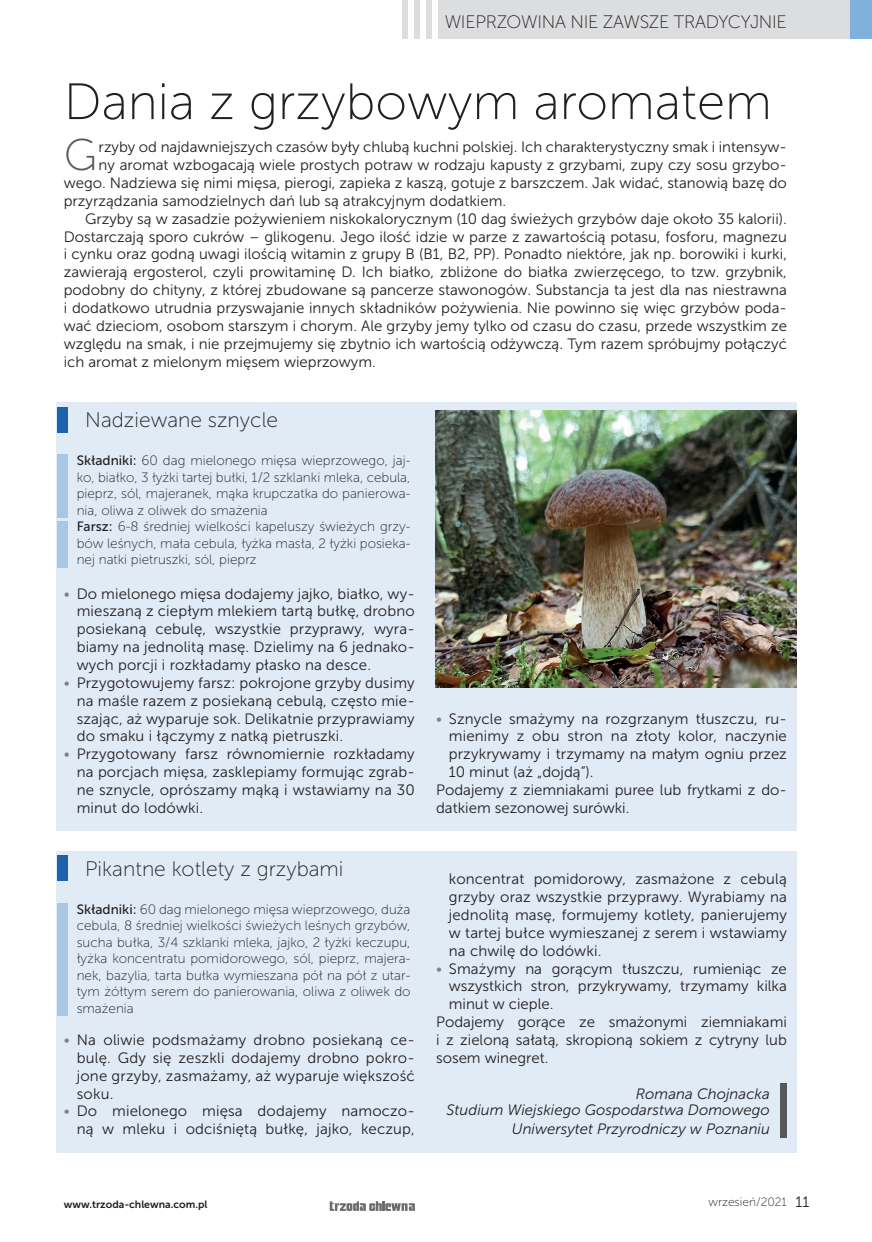
<style>
.page{position:relative;width:872px;height:1242px;background:#fff}
.page>*{position:absolute;margin:0;border:0;box-sizing:border-box;transform-origin:0 0}
.Tytul_1_copy{font:51px "Museo Sans 100";color:#231f20}
.Inicjal_3_wiersze_60{font:44.25px "Museo Sans 100";color:#57585a}
.Srodtytul_new{font:21px "Museo Sans 100";color:#231f20}
.t1{font:18px "Museo Sans 100";letter-spacing:-.015em;color:#231f20}
.Normal_copy{font:15px/17.9px "Museo Sans 300";letter-spacing:.01em;color:#231f20;text-align:justify}
.Inicjal_3_wiersze_60-2{font:15px "Museo Sans 300";color:#231f20}
.Koniec_tekstu_italic{font:italic 15px/16.5px "Museo Sans 300";color:#231f20;text-align:right}
.t2{font:13.5px/16.5px "Museo Sans 100";color:#231f20;text-align:justify}
.t3{font:12px "Museo Sans 100";color:#231f20}
.t4{font:10.5px "Museo Sans 700";color:#231f20}
.s1{font-family:"Museo Sans 500"}
.s2{color:#808285}
.s3{font-family:"Museo Sans 300";font-size:15px}
</style>
<div class="page">
<svg style="left:330px;top:1201px;width:85px;height:10px"></svg>
<div style="left:402px;top:0;width:470px;height:38px;background:#dcdddf"></div>
<div style="left:850px;top:0;width:22px;height:38px;background:#80b1db"></div>
<div style="left:408px;top:0;width:6px;height:38px;background:#fff"></div>
<div style="left:420px;top:0;width:6px;height:38px;background:#fff"></div>
<div style="left:432px;top:0;width:6px;height:38px;background:#fff"></div>
<div style="left:57px;top:402px;width:739px;height:428px;background:#e0ebf6"></div>
<div style="left:57px;top:851px;width:739px;height:301px;background:#e0ebf6"></div>
<div style="left:58px;top:455px;width:10px;height:63px;background:#a8c7e5"></div>
<div style="left:58px;top:521px;width:10px;height:46px;background:#a8c7e5"></div>
<div style="left:58px;top:903px;width:10px;height:113px;background:#a8c7e5"></div>
<div style="left:780px;top:1083px;width:7px;height:35px;background:#57585a"></div>
<div style="left:780px;top:1118px;width:7px;height:20px;background:#57585a"></div>
<div style="left:58px;top:407px;width:10px;height:25px;background:#1c61ab"></div>
<div style="left:58px;top:855px;width:10px;height:26px;background:#1c61ab"></div>
<img style="left:436px;top:411px;width:360px;height:277px">
<p class="t1" style="left:445px;top:12px;width:344px">WIEPRZOWINA NIE ZAWSZE TRADYCYJNIE</p>
<p class="Tytul_1_copy" style="left:64px;top:74px;width:709px">Dania z grzybowym aromatem</p>
<p class="Inicjal_3_wiersze_60" style="left:64px;top:131px;width:35px">G</p>
<p class="Inicjal_3_wiersze_60-2" style="left:99px;top:139px;width:689px">rzyby od najdawniejszych czasów były chlubą kuchni polskiej. Ich charakterystyczny smak i intensyw-</p>
<p class="Inicjal_3_wiersze_60-2" style="left:99px;top:157px;width:689px">ny aromat wzbogacają wiele prostych potraw w rodzaju kapusty z grzybami, zupy czy sosu grzybo-</p>
<p class="Inicjal_3_wiersze_60-2" style="left:64px;top:175px;width:724px">wego. Nadziewa się nimi mięsa, pierogi, zapieka z kaszą, gotuje z barszczem. Jak widać, stanowią bazę do</p>
<p class="Inicjal_3_wiersze_60-2" style="left:64px;top:192px;width:444px">przyrządzania samodzielnych dań lub są atrakcyjnym dodatkiem.</p>
<p class="Normal_copy" style="left:64px;top:210px;width:724px;text-indent:21px">Grzyby są w zasadzie pożywieniem niskokalorycznym (10 dag świeżych grzybów daje około 35 kalorii).<br>Dostarczają sporo cukrów – glikogenu. Jego ilość idzie w parze z zawartością potasu, fosforu, magnezu i cynku oraz godną uwagi ilością witamin z grupy B (B1, B2, PP). Ponadto niektóre, jak np. borowiki i kurki, zawierają ergosterol, czyli prowitaminę D. Ich białko, zbliżone do białka zwierzęcego, to tzw. grzybnik, podobny do chityny, z której zbudowane są pancerze stawonogów. Substancja ta jest dla nas niestrawna i dodatkowo utrudnia przyswajanie innych składników pożywienia. Nie powinno się więc grzybów poda&shy;wać dzieciom, osobom starszym i chorym. Ale grzyby jemy tylko od czasu do czasu, przede wszystkim ze względu na smak, i nie przejmujemy się zbytnio ich wartością odżywczą. Tym razem spróbujmy połączyć ich aromat z mielonym mięsem wieprzowym.</p>
<p class="Srodtytul_new" style="left:85px;top:408px;width:194px">Nadziewane sznycle</p>
<p class="t2" style="left:77px;top:452px;width:335px"><span class="s1">Składniki:</span> 60 dag mielonego mięsa wieprzowego, jaj&shy;ko, białko, 3 łyżki tartej bułki, 1/2 szklanki mleka, cebula, pieprz, sól, majeranek, mąka krupczatka do panierowa&shy;nia, oliwa z oliwek do smażenia</p>
<p class="t2" style="left:77px;top:518px;width:335px"><span class="s1">Farsz:</span> 6-8 średniej wielkości kapeluszy świeżych grzy&shy;bów leśnych, mała cebula, łyżka masła, 2 łyżki posieka&shy;nej natki pietruszki, sól, pieprz</p>
<p class="Normal_copy" style="left:77px;top:584px;width:339px;text-indent:-13px"><span class="s2">•</span> Do mielonego mięsa dodajemy jajko, białko, wy&shy;mieszaną z ciepłym mlekiem tartą bułkę, drobno posiekaną cebulę, wszystkie przyprawy, wyra&shy;biamy na jednolitą masę. Dzielimy na 6 jednako&shy;wych porcji i rozkładamy płasko na desce.</p>
<p class="Normal_copy" style="left:77px;top:674px;width:339px;text-indent:-13px"><span class="s2">•</span> Przygotowujemy farsz: pokrojone grzyby dusimy na maśle razem z posiekaną cebulą, często mie&shy;szając, aż wyparuje sok. Delikatnie przyprawiamy do smaku i łączymy z natką pietruszki.</p>
<p class="Normal_copy" style="left:77px;top:745px;width:339px;text-indent:-13px"><span class="s2">•</span> Przygotowany farsz równomiernie rozkładamy na porcjach mięsa, zasklepiamy formując zgrab&shy;ne sznycle, oprószamy mąką i wstawiamy na 30 minut do lodówki.</p>
<p class="Srodtytul_new" style="left:85px;top:857px;width:260px">Pikantne kotlety z grzybami</p>
<p class="t2" style="left:77px;top:901px;width:335px"><span class="s1">Składniki:</span> 60 dag mielonego mięsa wieprzowego, duża cebula, 8 średniej wielkości świeżych leśnych grzybów, sucha bułka, 3/4 szklanki mleka, jajko, 2 łyżki keczupu, łyżka koncentratu pomidorowego, sól, pieprz, majera&shy;nek, bazylia, tarta bułka wymieszana pół na pół z utar&shy;tym żółtym serem do panierowania, oliwa z oliwek do smażenia</p>
<p class="Normal_copy" style="left:77px;top:1031px;width:339px;text-indent:-13px"><span class="s2">•</span> Na oliwie podsmażamy drobno posiekaną ce&shy;bulę. Gdy się zeszkli dodajemy drobno pokro&shy;jone grzyby, zasmażamy, aż wyparuje większość soku.</p>
<p class="Normal_copy" style="left:64px;top:1102px;width:352px;text-align:right"><span class="s2">•</span> Do mielonego mięsa dodajemy namoczo&shy;ną w mleku i odciśniętą bułkę, jajko, keczup,</p>
<p class="Normal_copy" style="left:449px;top:709px;width:339px;text-indent:-13px"><span class="s2">•</span> Sznycle smażymy na rozgrzanym tłuszczu, ru&shy;mienimy z obu stron na złoty kolor, naczynie przykrywamy i trzymamy na małym ogniu przez 10 minut (aż „dojdą”).</p>
<p class="Normal_copy" style="left:436px;top:781px;width:352px">Podajemy z ziemniakami puree lub frytkami z do&shy;datkiem sezonowej surówki.</p>
<p class="Normal_copy" style="left:449px;top:870px;width:339px">koncentrat pomidorowy, zasmażone z cebulą grzyby oraz wszystkie przyprawy. Wyrabiamy na jednolitą masę, formujemy kotlety, panierujemy w tartej bułce wymieszanej z serem i wstawiamy na chwilę do lodówki.</p>
<p class="Normal_copy" style="left:449px;top:959px;width:339px;text-indent:-13px"><span class="s2">•</span> Smażymy na gorącym tłuszczu, rumieniąc ze wszystkich stron, przykrywamy, trzymamy kilka minut w cieple.</p>
<p class="Normal_copy" style="left:436px;top:1013px;width:352px">Podajemy gorące ze smażonymi ziemniakami i z zieloną sałatą, skropioną sokiem z cytryny lub sosem winegret.</p>
<p class="Koniec_tekstu_italic" style="left:446px;top:1085px;width:325px">Romana Chojnacka<br>Studium Wiejskiego Gospodarstwa Domowego</p>
<p class="Koniec_tekstu_italic" style="left:512px;top:1121px;width:259px">Uniwersytet Przyrodniczy w Poznaniu</p>
<p class="t4" style="left:64px;top:1198px;width:145px">www.trzoda-chlewna.com.pl</p>
<p class="t3" style="left:708px;top:1195px;width:102px">wrzesień/2021 <span class="s3">11</span></p>
</div>
